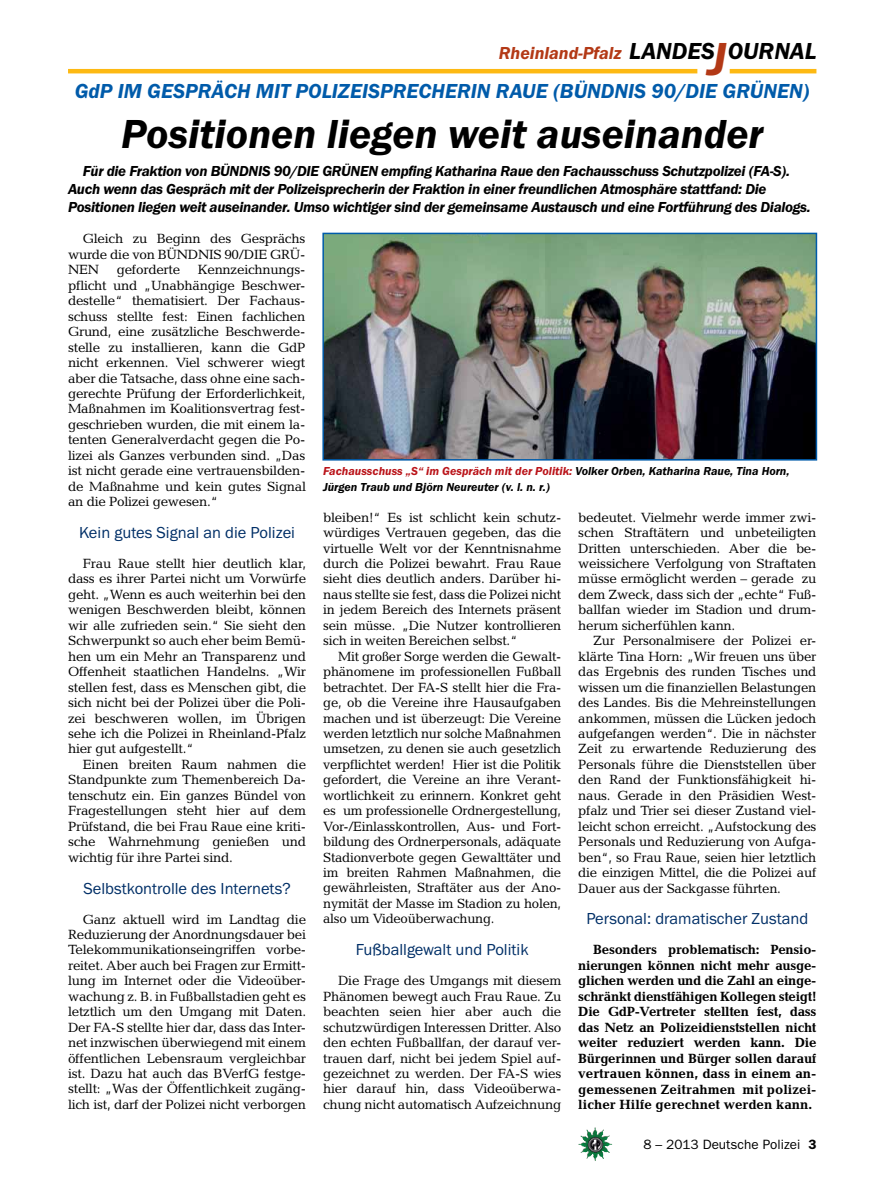
<style>
.page{position:relative;width:893px;height:1191px;background:#fff}
.page>*{position:absolute;margin:0;border:0;box-sizing:border-box;transform-origin:0 0}
.t1{font:italic 600 42px "Franklin Gothic Itc T";color:#000}
.t2{font:italic 600 24px "Franklin Gothic Itc T";color:#000}
.t3{font:italic 600 21px "Franklin Gothic Itc T";color:#005baa}
.t4{font:italic 600 18px "Franklin Gothic Itc T";color:#b33916}
.t5{font:16.5px "Franklin Gothic Itc T";color:#002f67}
.t6{font:italic 600 15px/18px "Franklin Gothic Itc T";letter-spacing:-.02em;color:#000}
.t7{font:13.5px/15.5px "Candida";letter-spacing:-.02em;color:#000;text-align:justify}
.t8{font:700 13.5px/15.5px "Candida";color:#000;text-align:justify}
.t9{font:13.5px "Franklin Gothic";color:#000}
.t10{font:italic 600 12px/15.5px "Franklin Gothic Itc T";color:#000}
.s1{font-size:48px;color:#b33916}
.s2{color:#ba141a}
.s3{font-weight:600}
</style>
<div class="page">
<img style="left:578px;top:1127px;width:17px;height:25px">
<hr style="left:730px;top:69px;width:86px;height:4px;background:#fdb913">
<hr style="left:68px;top:69px;width:629px;height:4px;background:#fdb913">
<img style="left:325px;top:236px;width:489px;height:221px">
<div style="left:322px;top:233px;width:495px;height:227px;border:2px solid #005baa"></div>
<h2 class="t2" style="left:629px;top:37px;width:189px">LANDES<span class="s1">J</span>OURNAL</h2>
<h3 class="t4" style="left:499px;top:42px;width:124px">Rheinland-Pfalz</h3>
<h3 class="t3" style="left:75px;top:79px;width:100px">GdP im Gespr</h3>
<h3 class="t3" style="left:211px;top:79px;width:109px">äch mit Polizeispre</h3>
<h3 class="t3" style="left:418px;top:79px;width:26px">cherin</h3>
<h3 class="t3" style="left:496px;top:79px;width:28px">Raue</h3>
<h3 class="t3" style="left:553px;top:79px;width:47px">(Bündnis</h3>
<h3 class="t3" style="left:652px;top:79px;width:126px">90/Die Grünen</h3>
<h3 class="t3" style="left:803px;top:79px;width:8px">)</h3>
<h1 class="t1" style="left:121px;top:109px;width:644px">Positionen liegen weit auseinander</h1>
<p class="t6" style="left:68px;top:162px;width:744px;text-indent:15px">Für die Fraktion von BÜNDNIS 90/DIE GRÜNEN empfing Katharina Raue den Fachausschuss Schutzpolizei (FA-S).<br>Auch wenn das Gespräch mit der Polizeisprecherin der Fraktion in einer freundlichen Atmosphäre stattfand: Die<br>Positionen liegen weit auseinander. Umso wichtiger sind der gemeinsame Austausch und eine Fortführung des Dialogs.</p>
<p class="t7" style="left:68px;top:231px;width:239px;text-indent:15px">Gleich zu Beginn des Gesprächs wurde die von BÜNDNIS 90/DIE GRÜ-NEN</p>
<p class="t7" style="left:68px;top:262px;width:240px;text-indent:130px">Kennzeichnungs&shy;pflicht und „Unabhängige Beschwer&shy;destelle“ thematisiert. Der Fachaus&shy;schuss stellte fest: Einen fachlichen Grund, eine zusätzliche Beschwerde&shy;stelle zu installieren, kann die GdP nicht erkennen. Viel schwerer wiegt aber die Tatsache, dass ohne eine sach&shy;gerechte Prüfung der Erforderlichkeit, Maßnahmen im Koalitionsvertrag fest&shy;geschrieben wurden, die mit einem la&shy;tenten Generalverdacht gegen die Po&shy;lizei als Ganzes verbunden sind. „Das ist nicht gerade eine vertrauensbilden&shy;de Maßnahme und kein gutes Signal an die Polizei gewesen.“</p>
<p class="t5" style="left:79px;top:523px;width:217px">Kein gutes Signal an die Polizei</p>
<p class="t7" style="left:68px;top:556px;width:240px;text-indent:15px">Frau Raue stellt hier deutlich klar, dass es ihrer Partei nicht um Vorwürfe geht. „Wenn es auch weiterhin bei den wenigen Beschwerden bleibt, können wir alle zufrieden sein.“ Sie sieht den Schwerpunkt so auch eher beim Bemü&shy;hen um ein Mehr an Transparenz und Offenheit staatlichen Handelns. „Wir stellen fest, dass es Menschen gibt, die sich nicht bei der Polizei über die Poli&shy;zei beschweren wollen, im Übrigen sehe ich die Polizei in Rheinland-Pfalz hier gut aufgestellt.“</p>
<p class="t7" style="left:68px;top:756px;width:240px;text-indent:15px">Einen breiten Raum nahmen die Standpunkte zum Themenbereich Da&shy;tenschutz ein. Ein ganzes Bündel von Fragestellungen steht hier auf dem Prüfstand, die bei Frau Raue eine kriti&shy;sche Wahrnehmung genießen und wichtig für ihre Partei sind.</p>
<p class="t5" style="left:84px;top:878px;width:209px">Selbstkontrolle des Internets?</p>
<p class="t7" style="left:68px;top:911px;width:240px;text-indent:15px">Ganz aktuell wird im Landtag die Reduzierung der Anordnungsdauer bei Telekommunikationseingriffen vorbe&shy;reitet. Aber auch bei Fragen zur Ermitt&shy;lung im Internet oder die Videoüber&shy;wachung z. B. in Fußballstadien geht es letztlich um den Umgang mit Daten.<br>Der FA-S stellte hier dar, dass das Inter&shy;net inzwischen überwiegend mit einem öffentlichen Lebensraum vergleichbar ist. Dazu hat auch das BVerfG festge&shy;stellt: „Was der Öffentlichkeit zugäng&shy;lich ist, darf der Polizei nicht verborgen</p>
<p class="t7" style="left:117px;top:262px;width:65px">geforderte</p>
<p class="t10" style="left:323px;top:463px;width:468px"><span class="s2">Fachausschuss „S“ im Gespräch mit der Politik:</span> Volker Orben, Katharina Raue, Tina Horn,<br>Jürgen Traub und Björn Neureuter (v. l. n. r.)</p>
<p class="t7" style="left:323px;top:509px;width:240px">bleiben!“ Es ist schlicht kein schutz&shy;würdiges Vertrauen gegeben, das die virtuelle Welt vor der Kenntnisnahme durch die Polizei bewahrt. Frau Raue sieht dies deutlich anders. Darüber hi&shy;naus stellte sie fest, dass die Polizei nicht in jedem Bereich des Internets präsent sein müsse. „Die Nutzer kontrollieren sich in weiten Bereichen selbst.“</p>
<p class="t7" style="left:323px;top:648px;width:240px;text-indent:15px">Mit großer Sorge werden die Gewalt&shy;phänomene im professionellen Fußball betrachtet. Der FA-S stellt hier die Fra&shy;ge, ob die Vereine ihre Hausaufgaben machen und ist überzeugt: Die Vereine werden letztlich nur solche Maßnahmen umsetzen, zu denen sie auch gesetzlich verpflichtet werden! Hier ist die Politik gefordert, die Vereine an ihre Verant&shy;wortlichkeit zu erinnern. Konkret geht es um professionelle Ordnergestellung, Vor-/Einlasskontrollen, Aus- und Fort&shy;bildung des Ordnerpersonals, adäquate Stadionverbote gegen Gewalttäter und im breiten Rahmen Maßnahmen, die gewährleisten, Straftäter aus der Ano&shy;nymität der Masse im Stadion zu holen, also um Videoüberwachung.</p>
<p class="t5" style="left:356px;top:940px;width:174px">Fußballgewalt und Politik</p>
<p class="t7" style="left:323px;top:973px;width:240px;text-indent:15px">Die Frage des Umgangs mit diesem Phänomen bewegt auch Frau Raue. Zu beachten seien hier aber auch die schutzwürdigen Interessen Dritter. Also den echten Fußballfan, der darauf ver&shy;trauen darf, nicht bei jedem Spiel auf&shy;gezeichnet zu werden. Der FA-S wies hier darauf hin, dass Videoüberwa&shy;chung nicht automatisch Aufzeichnung</p>
<p class="t7" style="left:578px;top:509px;width:240px">bedeutet. Vielmehr werde immer zwi&shy;schen Straftätern und unbeteiligten Dritten unterschieden. Aber die be&shy;weissichere Verfolgung von Straftaten müsse ermöglicht werden – gerade zu dem Zweck, dass sich der „echte“ Fuß&shy;ballfan wieder im Stadion und drum&shy;herum sicherfühlen kann.</p>
<p class="t7" style="left:578px;top:633px;width:240px;text-indent:15px">Zur Personalmisere der Polizei er&shy;klärte Tina Horn: „Wir freuen uns über das Ergebnis des runden Tisches und wissen um die finanziellen Belastungen des Landes. Bis die Mehreinstellungen ankommen, müssen die Lücken jedoch aufgefangen werden“. Die in nächster Zeit zu erwartende Reduzierung des Personals führe die Dienststellen über den Rand der Funktionsfähigkeit hi&shy;naus. Gerade in den Präsidien West&shy;pfalz und Trier sei dieser Zustand viel&shy;leicht schon erreicht. „Aufstockung des Personals und Reduzierung von Aufga&shy;ben“, so Frau Raue, seien hier letztlich die einzigen Mittel, die die Polizei auf Dauer aus der Sackgasse führten.</p>
<p class="t5" style="left:586px;top:909px;width:224px">Personal: dramatischer Zustand</p>
<p class="t8" style="left:578px;top:942px;width:240px;text-indent:15px">Besonders problematisch: Pensio&shy;nierungen können nicht mehr ausge&shy;glichen werden und die Zahl an einge&shy;schränkt dienstfähigen Kollegen steigt!<br>Die GdP-Vertreter stellten fest, dass das Netz an Polizeidienststellen nicht weiter reduziert werden kann. Die Bürgerinnen und Bürger sollen darauf vertrauen können, dass in einem an&shy;gemessenen Zeitrahmen mit polizei&shy;licher Hilfe gerechnet werden kann.</p>
<p class="t9" style="left:643px;top:1136px;width:175px">8 – 2013 Deutsche Polizei <span class="s3">3</span></p>
</div>
